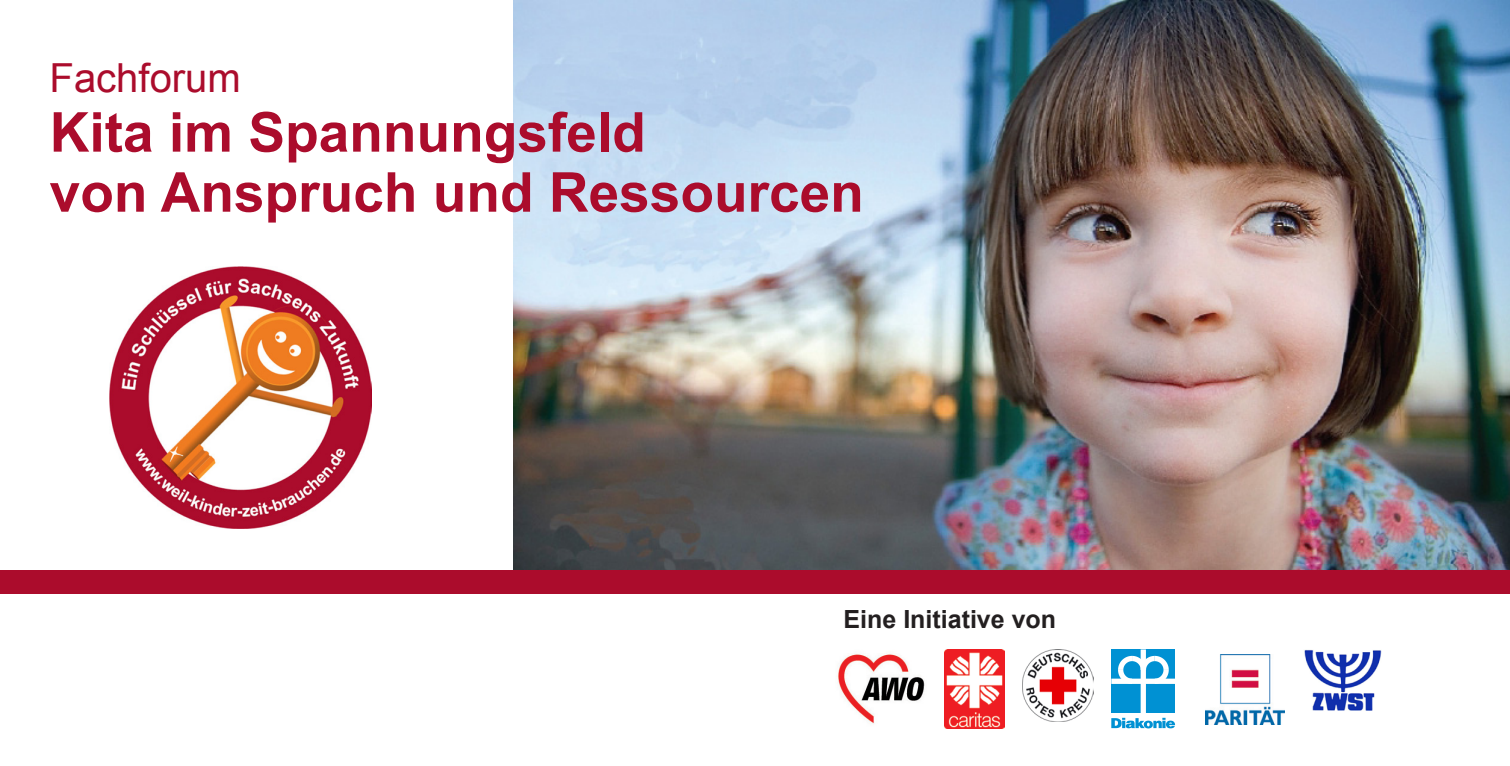
<style>
.page{position:relative;width:1510px;height:766px;background:#fff}
.page>*{position:absolute;margin:0;border:0;box-sizing:border-box;transform-origin:0 0}
.t1{font:700 55px/60px "Arial";color:#ab0c2c}
.t2{font:40px "Arial";color:#ab0c2c}
.t3{font:700 25px "Arial";color:#231f20}
</style>
<div class="page">
<img style="left:513px;top:0;width:996px;height:569px">
<img style="left:110px;top:266px;width:261px;height:262px">
<img style="left:838px;top:653px;width:87px;height:71px">
<img style="left:944px;top:649px;width:60px;height:79px">
<img style="left:1022px;top:649px;width:71px;height:72px">
<svg style="left:1111px;top:649px;width:64px;height:79px"></svg>
<img style="left:1205px;top:654px;width:79px;height:70px">
<img style="left:1304px;top:650px;width:77px;height:61px">
<div style="left:0;top:569px;width:1509px;height:24px;background:#ab0c2c"></div>
<p class="t2" style="left:50px;top:51px;width:193px">Fachforum</p>
<p class="t1" style="left:50px;top:104px;width:815px">Kita im Spannungsfeld<br>von Anspruch und Ressourcen</p>
<p class="t3" style="left:843px;top:602px;width:214px">Eine Initiative von</p>
</div>
